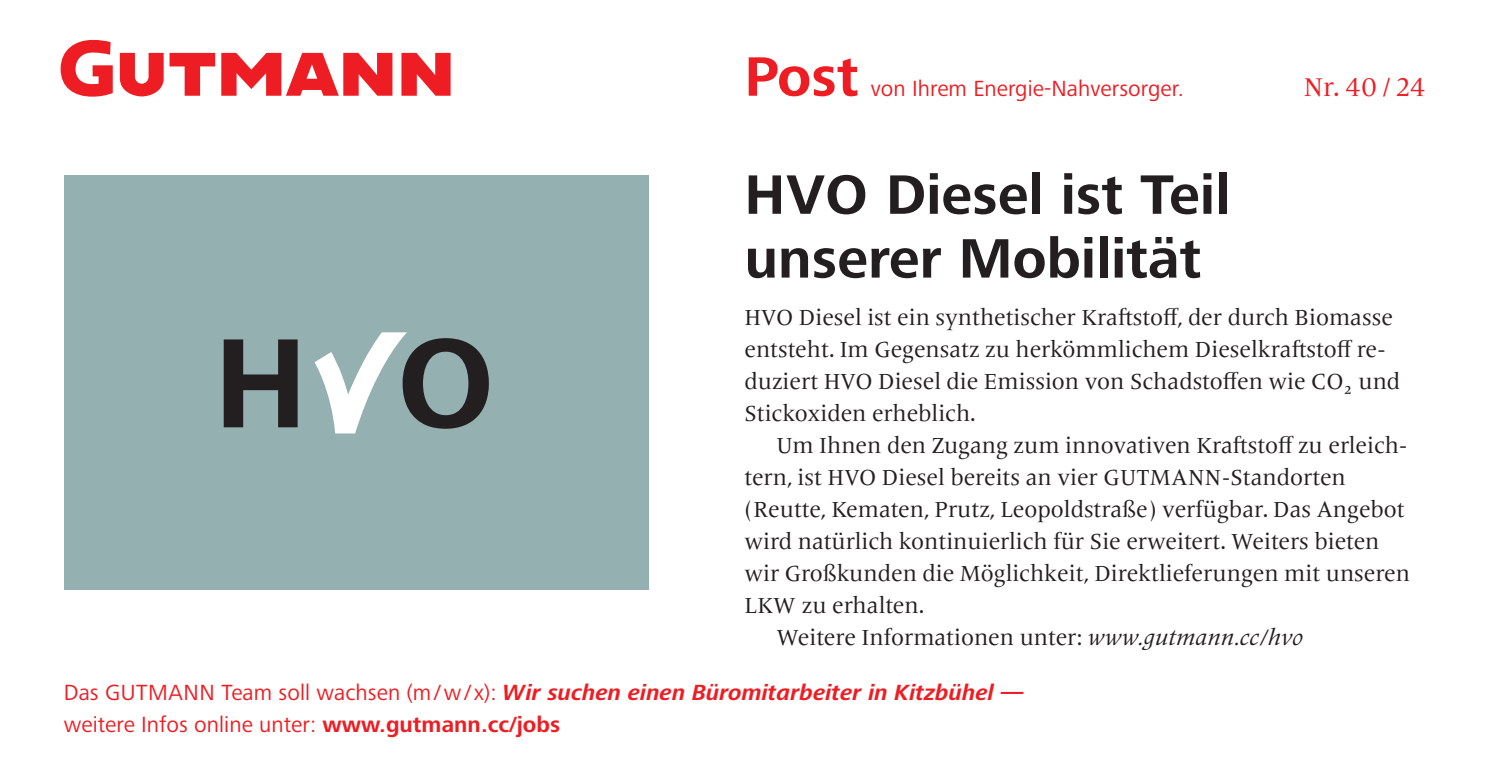
<style>
.page{position:relative;width:1489px;height:780px;background:#fff}
.page>*{position:absolute;margin:0;border:0;box-sizing:border-box;transform-origin:0 0}
.t1{font:700 57.5px/63.8px "Frutiger Next Pro";color:#231f20}
.t2{font:700 57.5px "Frutiger Next Pro";color:#ee1d23}
.t3{font:27px "Frutiger Serif LT Pro";color:#ee1d23}
.t4{font:22.75px/32px "Frutiger Serif LT Pro";color:#231f20}
.t5{font:22.75px/32px "Frutiger Next Pro";letter-spacing:.005em;color:#ee1d23}
.s1{font-style:italic}
.s2{font-weight:700;font-style:italic}
.s3{font-weight:700}
</style>
<div class="page">
<div style="left:64px;top:175px;width:584px;height:415px;background:#95b0b1"></div>
<svg style="left:221px;top:53px;width:171px;height:43px"></svg>
<svg style="left:61px;top:40px;width:52px;height:57px"></svg>
<svg style="left:120px;top:53px;width:95px;height:43px"></svg>
<svg style="left:401px;top:53px;width:49px;height:43px"></svg>
<svg style="left:224px;top:332px;width:265px;height:101px"></svg>
<h1 class="t2" style="left:744px;top:44px;width:116px">Post</h1>
<p class="t5" style="left:870px;top:72px;width:315px">von Ihrem Energie-Nahversorger.</p>
<p class="t3" style="left:1303px;top:71px;width:123px">Nr. 40 / 24</p>
<h1 class="t1" style="left:744px;top:163px;width:487px">HVO Diesel ist Teil unserer Mobilität</h1>
<p class="t4" style="left:744px;top:302px;width:657px">HVO Diesel ist ein synthetischer Kraftstoff, der durch Biomasse entsteht. Im Gegensatz zu herkömmlichem Dieselkraftstoff re&shy;duziert HVO Diesel die Emission von Schadstoffen wie CO₂ und Stickoxiden erheblich.</p>
<p class="t4" style="left:776px;top:429px;width:632px">Um Ihnen den Zugang zum innovativen Kraftstoff zu erleich-</p>
<p class="t4" style="left:744px;top:461px;width:602px">tern, ist HVO Diesel bereits an vier GUTMANN-Standorten</p>
<p class="t4" style="left:744px;top:493px;width:661px">(Reutte, Kematen, Prutz, Leopoldstraße) verfügbar. Das Angebot</p>
<p class="t4" style="left:744px;top:525px;width:636px">wird natürlich kontinuierlich für Sie erweitert. Weiters bieten</p>
<p class="t4" style="left:744px;top:557px;width:667px">wir Großkunden die Möglichkeit, Direktlieferungen mit unseren</p>
<p class="t4" style="left:744px;top:589px;width:181px">LKW zu erhalten.</p>
<p class="t4" style="left:776px;top:621px;width:528px">Weitere Informationen unter: <span class="s1">www.gutmann.cc/hvo</span></p>
<p class="t5" style="left:64px;top:676px;width:961px">Das GUTMANN Team soll wachsen (m/w/ x): <span class="s2">Wir suchen einen Büromitarbeiter in Kitzbühel — </span>weitere Infos online unter: <span class="s3">www.gutmann.cc/jobs</span></p>
</div>
